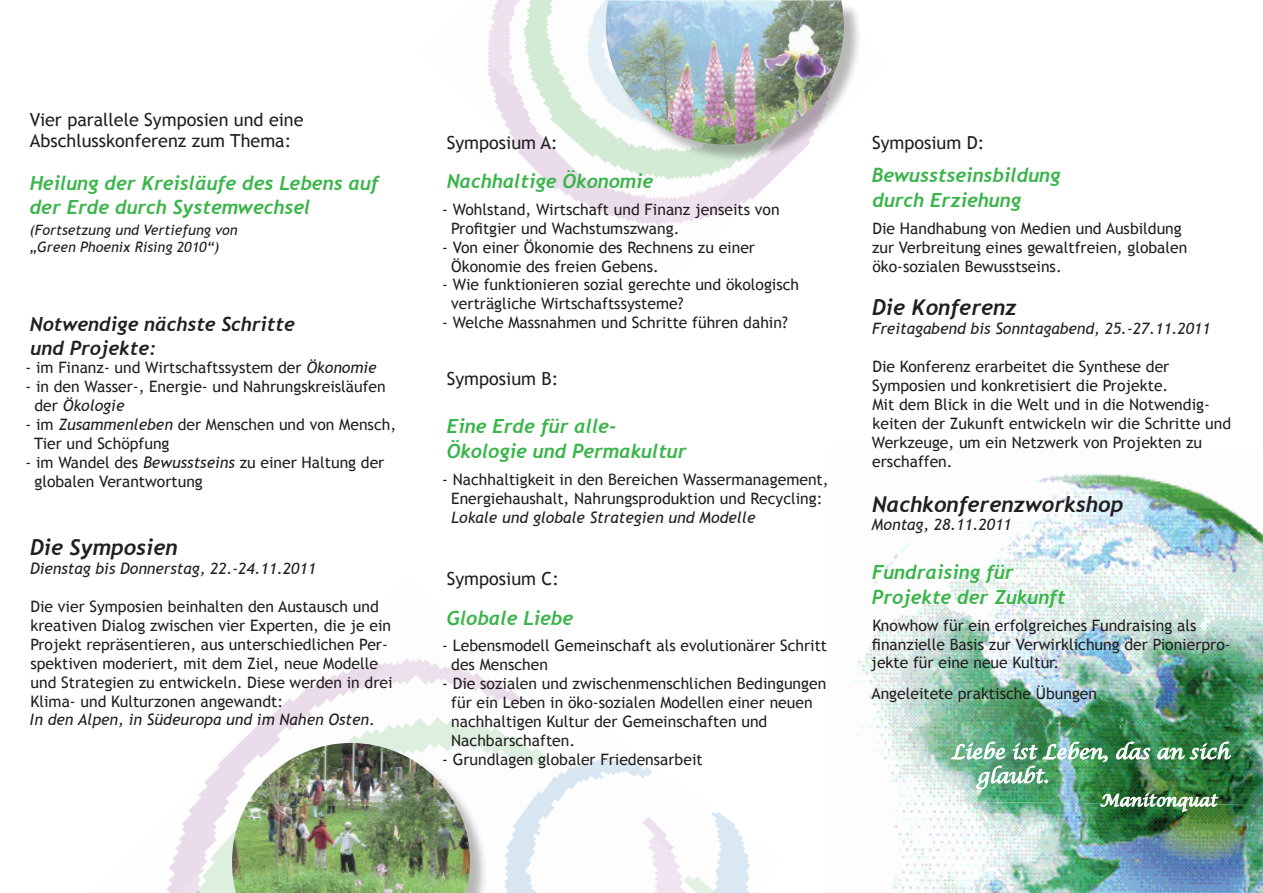
<style>
.page{position:relative;width:1263px;height:893px;background:#fff}
.page>*{position:absolute;margin:0;border:0;box-sizing:border-box;transform-origin:0 0}
.t1{font:italic 700 21.75px "Trebuchet";color:#231f20}
.t2{font:italic 700 19.5px/23.4px "Trebuchet";color:#3ab54a}
.t3{font:italic 700 19.5px/23.4px "Trebuchet";color:#231f20}
.t4{font:italic 19.5px/24px "Lucida Calligraphy";color:#fff}
.t5{font:18px/21.6px "Trebuchet MS";color:#231f20}
.t6{font:italic 16.5px "Lucida Calligraphy";color:#fff}
.t7{font:15.75px/18.9px "Trebuchet MS";color:#231f20}
.t8{font:italic 15.75px "Trebuchet MS";color:#231f20}
.t9{font:italic 14.25px/17.1px "Trebuchet MS";color:#231f20}
.s1{font-style:italic}
.s2{font-style:normal}
</style>
<div class="page">
<img style="left:874px;top:474px;width:389px;height:149px">
<img style="left:854px;top:623px;width:409px;height:177px">
<img style="left:892px;top:800px;width:371px;height:93px">
<img style="left:487px;top:0;width:303px;height:226px">
<img style="left:557px;top:0;width:51px;height:157px">
<img style="left:176px;top:659px;width:347px;height:234px">
<div style="left:608px;top:3px;width:254px;height:160px;background:#231f20;opacity:.35"></div>
<img style="left:606px;top:0;width:238px;height:145px">
<img style="left:459px;top:719px;width:291px;height:174px">
<div style="left:234px;top:745px;width:255px;height:148px;background:#231f20;opacity:.35"></div>
<img style="left:232px;top:743px;width:238px;height:150px">
<img style="left:950px;top:741px;width:281px;height:72px">
<p class="t5" style="left:30px;top:109px;width:275px">Vier parallele Symposien und eine<br>Abschlusskonferenz zum Thema:</p>
<p class="t2" style="left:30px;top:172px;width:351px">Heilung der Kreisläufe des Lebens auf der Erde durch Systemwechsel</p>
<p class="t9" style="left:30px;top:222px;width:209px">(Fortsetzung und Vertiefung von „Green Phoenix Rising 2010“)</p>
<p class="t3" style="left:30px;top:313px;width:266px">Notwendige nächste Schritte und Projekte:</p>
<p class="t7" style="left:26px;top:359px;width:353px">- im Finanz- und Wirtschaftssystem der <span class="s1">Ökonomie</span></p>
<p class="t7" style="left:35px;top:378px;width:353px;text-indent:-9px">- in den Wasser-, Energie- und Nahrungskreisläufen der <span class="s1">Ökologie</span></p>
<p class="t7" style="left:34px;top:415px;width:363px;text-indent:-9px">- im <span class="s1">Zusammenleben</span> der Menschen und von Mensch,<br>Tier und Schöpfung</p>
<p class="t7" style="left:35px;top:453px;width:351px;text-indent:-9px">- im Wandel des <span class="s1">Bewusstseins</span> zu einer Haltung der globalen Verantwortung</p>
<p class="t1" style="left:30px;top:534px;width:149px">Die Symposien</p>
<p class="t8" style="left:30px;top:559px;width:287px">Dienstag bis Donnerstag, 22.-24.11.2011</p>
<p class="t7" style="left:30px;top:597px;width:362px">Die vier Symposien beinhalten den Austausch und kreativen Dialog zwischen vier Experten, die je ein</p>
<p class="t7" style="left:30px;top:635px;width:364px">Projekt repräsentieren, aus unterschiedlichen Per&shy;spektiven moderiert, mit dem Ziel, neue Modelle und Strategien zu entwickeln. Diese werden in drei Klima- und Kulturzonen angewandt:</p>
<p class="t8" style="left:30px;top:710px;width:346px">In den Alpen, in Südeuropa und im Nahen Osten<span class="s2">.</span></p>
<p class="t5" style="left:447px;top:132px;width:113px">Symposium A:</p>
<p class="t2" style="left:447px;top:170px;width:208px">Nachhaltige Ökonomie</p>
<p class="t7" style="left:442px;top:200px;width:339px">- Wohlstand, Wirtschaft und Finanz jenseits von</p>
<p class="t7" style="left:451px;top:219px;width:230px">Profitgier und Wachstumszwang.</p>
<p class="t7" style="left:442px;top:238px;width:314px">- Von einer Ökonomie des Rechnens zu einer</p>
<p class="t7" style="left:451px;top:257px;width:209px">Ökonomie des freien Gebens.</p>
<p class="t7" style="left:442px;top:276px;width:358px">- Wie funktionieren sozial gerechte und ökologisch</p>
<p class="t7" style="left:451px;top:294px;width:234px">verträgliche Wirtschaftssysteme?</p>
<p class="t7" style="left:442px;top:313px;width:347px">- Welche Massnahmen und Schritte führen dahin?</p>
<p class="t5" style="left:872px;top:132px;width:114px">Symposium D:</p>
<p class="t2" style="left:872px;top:164px;width:190px">Bewusstseinsbildung</p>
<p class="t2" style="left:872px;top:189px;width:150px">durch Erziehung</p>
<p class="t7" style="left:872px;top:219px;width:311px">Die Handhabung von Medien und Ausbildung</p>
<p class="t7" style="left:872px;top:238px;width:317px">zur Verbreitung eines gewaltfreien, globalen</p>
<p class="t7" style="left:872px;top:257px;width:191px">öko-sozialen Bewusstseins.</p>
<p class="t1" style="left:872px;top:294px;width:146px">Die Konferenz</p>
<p class="t8" style="left:872px;top:319px;width:340px">Freitagabend bis Sonntagabend, 25.-27.11.2011</p>
<p class="t7" style="left:872px;top:357px;width:299px">Die Konferenz erarbeitet die Synthese der<br>Symposien und konkretisiert die Projekte.</p>
<p class="t7" style="left:872px;top:395px;width:361px">Mit dem Blick in die Welt und in die Notwendig&shy;keiten der Zukunft entwickeln wir die Schritte und Werkzeuge, um ein Netzwerk von Projekten zu erschaffen.</p>
<p class="t1" style="left:872px;top:491px;width:253px">Nachkonferenzworkshop</p>
<p class="t8" style="left:872px;top:516px;width:141px">Montag, 28.11.2011</p>
<p class="t2" style="left:872px;top:560px;width:195px;line-height:25.2px">Fundraising für<br>Projekte der Zukunft</p>
<p class="t7" style="left:871px;top:616px;width:361px">Knowhow für ein erfolgreiches Fundraising als finanzielle Basis zur Verwirklichung der Pionierpro&shy;jekte für eine neue Kultur.</p>
<p class="t7" style="left:871px;top:684px;width:227px">Angeleitete praktische Übungen</p>
<p class="t5" style="left:447px;top:368px;width:113px">Symposium B:</p>
<p class="t2" style="left:447px;top:415px;width:171px">Eine Erde für alle-</p>
<p class="t2" style="left:447px;top:440px;width:241px">Ökologie und Permakultur</p>
<p class="t7" style="left:442px;top:470px;width:388px">- Nachhaltigkeit in den Bereichen Wassermanagement,</p>
<p class="t7" style="left:451px;top:489px;width:373px">Energiehaushalt, Nahrungsproduktion und Recycling:</p>
<p class="t8" style="left:451px;top:508px;width:306px">Lokale und globale Strategien und Modelle</p>
<p class="t5" style="left:447px;top:568px;width:114px">Symposium C:</p>
<p class="t2" style="left:447px;top:606px;width:128px">Globale Liebe</p>
<p class="t7" style="left:442px;top:636px;width:386px">- Lebensmodell Gemeinschaft als evolutionärer Schritt</p>
<p class="t7" style="left:451px;top:655px;width:98px">des Menschen</p>
<p class="t7" style="left:442px;top:674px;width:386px">- Die sozialen und zwischenmenschlichen Bedingungen</p>
<p class="t7" style="left:451px;top:693px;width:363px">für ein Leben in öko-sozialen Modellen einer neuen</p>
<p class="t7" style="left:451px;top:712px;width:318px">nachhaltigen Kultur der Gemeinschaften und<br>Nachbarschaften.</p>
<p class="t7" style="left:442px;top:750px;width:262px">- Grundlagen globaler Friedensarbeit</p>
<p class="t4" style="left:977px;top:741px;width:254px;text-indent:-26px">Liebe ist Leben, das an sich glaubt.</p>
<p class="t6" style="left:1100px;top:790px;width:119px">Manitonquat</p>
</div>
